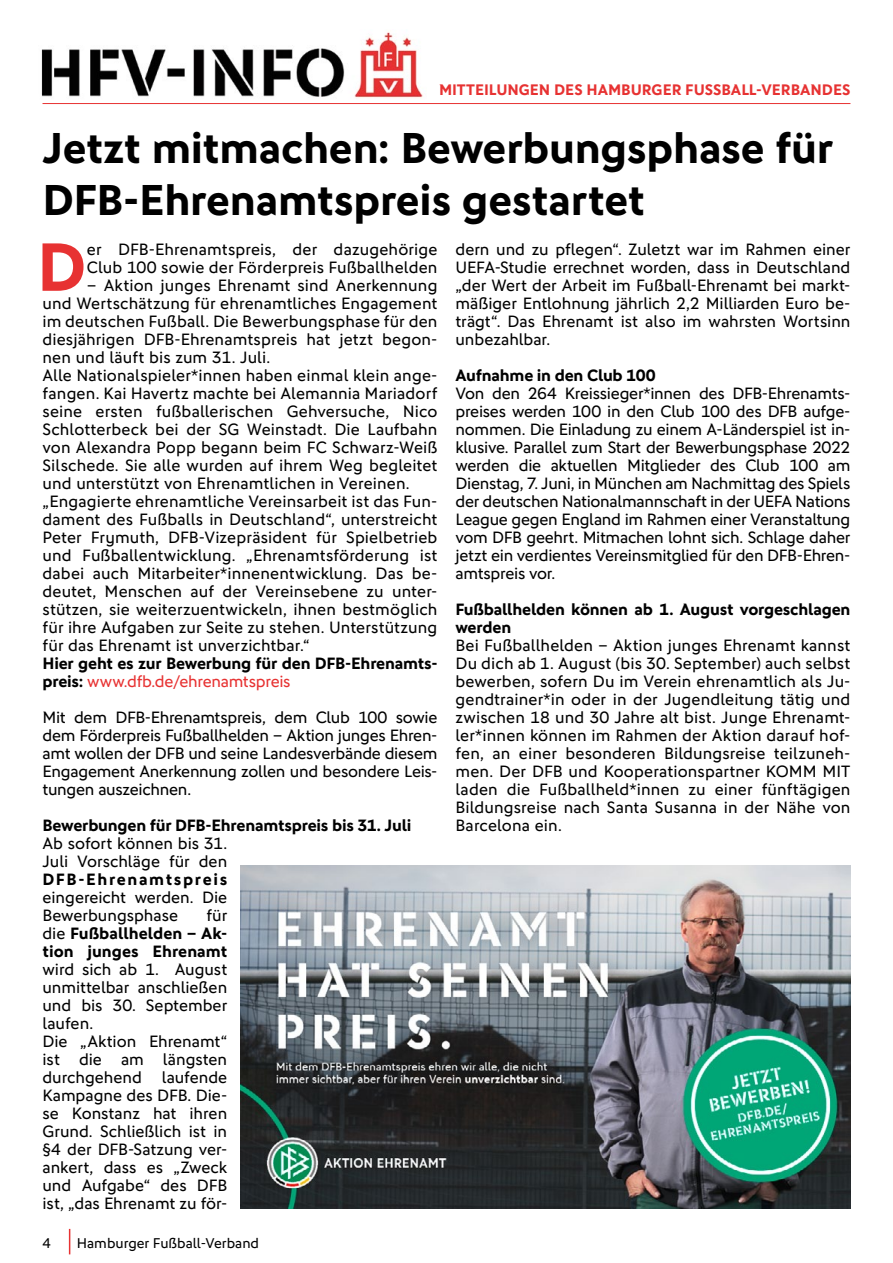
<style>
.page{position:relative;width:893px;height:1263px;background:#fff}
.page>*{position:absolute;margin:0;border:0;box-sizing:border-box;transform-origin:0 0}
.t1{font:700 68.7px "DFB Sans";color:#e73232}
.t2{font:700 43.5px/52.2px "DFB Sans";letter-spacing:-.005em;color:#000}
.t3{font:16.5px/18px "DFB Sans";letter-spacing:.005em;color:#000}
.t4{font:700 16.5px/18px "DFB Sans";letter-spacing:-.01em;color:#000}
.t5{font:700 16.5px "DFB Sans";letter-spacing:.1em;color:#000}
.t6{font:700 15.3px "DFB Sans";color:#e73232}
.t7{font:14.25px "DFB Sans";color:#000}
.s1{font-weight:400;color:#e73232}
.s2{font-weight:400}
</style>
<div class="page">
<svg style="left:69px;top:1229px;width:1px;height:25px"></svg>
<img style="left:41px;top:31px;width:382px;height:67px">
<hr style="left:43px;top:103px;width:807px;height:1px;background:#e73232">
<img style="left:240px;top:865px;width:610px;height:344px">
<p class="t6" style="left:439px;top:80px;width:413px">MITTEILUNGEN DES HAMBURGER FUSSBALL-VERBANDES</p>
<h2 class="t2" style="left:43px;top:121px;width:792px">Jetzt mitmachen: Bewerbungsphase für<br>DFB-Ehrenamtspreis gestartet</h2>
<h1 class="t1" style="left:37px;top:226px;width:51px">D</h1>
<p class="t3" style="left:87px;top:240px;width:352px">er DFB-Ehrenamtspreis, der dazugehörige<br>Club 100 sowie der Förderpreis Fußballhelden</p>
<p class="t3" style="left:455px;top:240px;width:396px;text-align:justify">dern und zu pflegen“. Zuletzt war im Rahmen einer UEFA-Studie errechnet worden, dass in Deutschland „der Wert der Arbeit im Fußball-Ehrenamt bei markt&shy;mäßiger Entlohnung jährlich 2,2 Milliarden Euro be&shy;trägt“. Das Ehrenamt ist also im wahrsten Wortsinn unbezahlbar.</p>
<p class="t4" style="left:455px;top:366px;width:202px">Aufnahme in den Club 100</p>
<p class="t3" style="left:455px;top:384px;width:396px;text-align:justify">Von den 264 Kreissieger*innen des DFB-Ehrenamts&shy;preises werden 100 in den Club 100 des DFB aufge&shy;nommen. Die Einladung zu einem A-Länderspiel ist in&shy;klusive. Parallel zum Start der Bewerbungsphase 2022 werden die aktuellen Mitglieder des Club 100 am Dienstag, 7. Juni, in München am Nachmittag des Spiels der deutschen Nationalmannschaft in der UEFA Nations League gegen England im Rahmen einer Veranstaltung vom DFB geehrt. Mitmachen lohnt sich. Schlage daher jetzt ein verdientes Vereinsmitglied für den DFB-Ehren&shy;amtspreis vor.</p>
<p class="t4" style="left:455px;top:600px;width:396px">Fußballhelden können ab 1. August vorgeschlagen werden</p>
<p class="t3" style="left:455px;top:636px;width:396px;text-align:justify">Bei Fußballhelden – Aktion junges Ehrenamt kannst Du dich ab 1. August (bis 30. September) auch selbst bewerben, sofern Du im Verein ehrenamtlich als Ju&shy;gendtrainer*in oder in der Jugendleitung tätig und zwischen 18 und 30 Jahre alt bist. Junge Ehrenamt&shy;ler*innen können im Rahmen der Aktion darauf hof&shy;fen, an einer besonderen Bildungsreise teilzuneh&shy;men. Der DFB und Kooperationspartner KOMM MIT laden die Fußballheld*innen zu einer fünftägigen Bildungsreise nach Santa Susanna in der Nähe von Barcelona ein.</p>
<p class="t3" style="left:43px;top:276px;width:396px;text-indent:44px">– Aktion junges Ehrenamt sind Anerkennung und Wertschätzung für ehrenamtliches Engagement im deutschen Fußball. Die Bewerbungsphase für den diesjährigen DFB-Ehrenamtspreis hat jetzt begon&shy;nen und läuft bis zum 31. Juli.<br>Alle Nationalspieler*innen haben einmal klein ange&shy;fangen. Kai Havertz machte bei Alemannia Mariadorf seine ersten fußballerischen Gehversuche, Nico Schlotterbeck bei der SG Weinstadt. Die Laufbahn von Alexandra Popp begann beim FC Schwarz-Weiß Silschede. Sie alle wurden auf ihrem Weg begleitet und unterstützt von Ehrenamtlichen in Vereinen. „Engagierte ehrenamtliche Vereinsarbeit ist das Fun&shy;dament des Fußballs in Deutschland“, unterstreicht Peter Frymuth, DFB-Vizepräsident für Spielbetrieb und Fußballentwicklung. „Ehrenamtsförderung ist dabei auch Mitarbeiter*innenentwicklung. Das be&shy;deutet, Menschen auf der Vereinsebene zu unter&shy;stützen, sie weiterzuentwickeln, ihnen bestmöglich für ihre Aufgaben zur Seite zu stehen. Unterstützung für das Ehrenamt ist unverzichtbar.“</p>
<p class="t4" style="left:43px;top:654px;width:396px">Hier geht es zur Bewerbung für den DFB-Ehrenamts&shy;preis: <span class="s1">www.dfb.de/ehrenamtspreis</span></p>
<p class="t3" style="left:43px;top:708px;width:396px;text-align:justify">Mit dem DFB-Ehrenamtspreis, dem Club 100 sowie dem Förderpreis Fußballhelden – Aktion junges Ehren&shy;amt wollen der DFB und seine Landesverbände diesem Engagement Anerkennung zollen und besondere Leis&shy;tungen auszeichnen.</p>
<p class="t4" style="left:43px;top:816px;width:370px">Bewerbungen für DFB-Ehrenamtspreis bis 31. Juli</p>
<p class="t3" style="left:43px;top:834px;width:186px">Ab sofort können bis 31.<br>Juli Vorschläge für den</p>
<p class="t5" style="left:43px;top:869px;width:186px">DFB-Ehrenamtspreis</p>
<p class="t3" style="left:43px;top:888px;width:186px">eingereicht werden. Die<br>Bewerbungsphase</p>
<p class="t4" style="left:43px;top:906px;width:186px;text-align:justify;text-indent:164px"><span class="s2">für die</span> Fußballhelden – Ak&shy;tion junges Ehrenamt</p>
<p class="t3" style="left:43px;top:960px;width:186px">wird sich ab 1. August unmittelbar anschließen und bis 30. September laufen.<br>Die „Aktion Ehrenamt“ ist die am längsten durchgehend laufende<br>Kampagne des DFB. Die&shy;se Konstanz hat ihren<br>Grund. Schließlich ist in §4 der DFB-Satzung ver&shy;ankert, dass es „Zweck und Aufgabe“ des DFB ist, „das Ehrenamt zu för-</p>
<p class="t7" style="left:43px;top:1235px;width:10px">4</p>
<p class="t7" style="left:77px;top:1235px;width:184px">Hamburger Fußball-Verband</p>
</div>
